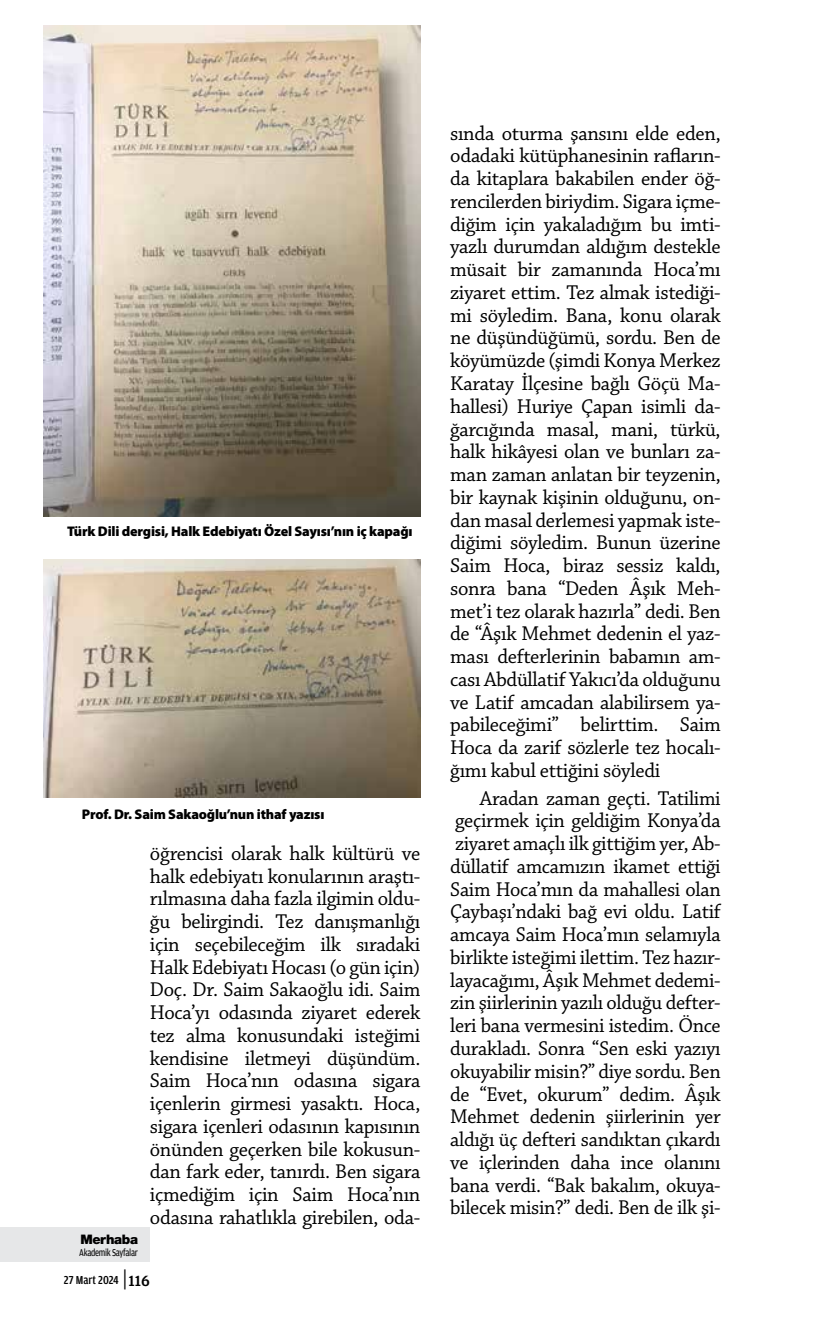
<style>
.page{position:relative;width:819px;height:1340px;background:#fff}
.page>*{position:absolute;margin:0;border:0;box-sizing:border-box;transform-origin:0 0}
.t1{font:21px/22.8px "Chaparral Pro";letter-spacing:-.015em;color:#000;text-align:justify}
.t2{font:900 14px "Myriad Pro";letter-spacing:-.015em;color:#000}
.t3{font:900 13.12px "Helvetica Neue LT Pro";letter-spacing:-.03em;color:#000}
.t4{font:500 12.25px "Toprak Cond";color:#000}
.t5{font:10.5px "Toprak";letter-spacing:-.04em;color:#000;scale:.8 1}
.s1{font-family:"Toprak";font-weight:300;font-size:24.5px}
.s2{font-family:"Toprak";font-size:15.75px}
</style>
<div class="page">
<div style="left:0;top:1227px;width:150px;height:35px;background:#e6e7e8"></div>
<img style="left:44px;top:25px;width:376px;height:491px">
<img style="left:44px;top:559px;width:376px;height:238px">
<p class="t2" style="left:67px;top:523px;width:347px">Türk Dili dergisi, Halk Edebiyatı Özel Sayısı’nın iç kapağı</p>
<p class="t2" style="left:82px;top:806px;width:244px">Prof. Dr. Saim Sakaoğlu’nun ithaf yazısı</p>
<p class="t1" style="left:150px;top:842px;width:272px">öğrencisi olarak halk kültürü ve halk edebiyatı konularının araştı&shy;rılmasına daha fazla ilgimin oldu&shy;ğu belirgindi. Tez danışmanlığı için seçebileceğim ilk sıradaki Halk Edebiyatı Hocası (o gün için)<br>Doç. Dr. Saim Sakaoğlu idi. Saim Hoca’yı odasında ziyaret ederek tez alma konusundaki isteğimi kendisine iletmeyi düşündüm.<br>Saim Hoca’nın odasına sigara içenlerin girmesi yasaktı. Hoca, sigara içenleri odasının kapısının önünden geçerken bile kokusun&shy;dan fark eder, tanırdı. Ben sigara içmediğim için Saim Hoca’nın odasına rahatlıkla girebilen, oda-</p>
<p class="t3" style="left:80px;top:1231px;width:59px">Merhaba</p>
<p class="t5" style="left:79px;top:1247px;width:75px">Akademik Sayfalar</p>
<p class="t4" style="left:64px;top:1273px;width:87px">27 Mart 2024 <span class="s1">|</span><span class="s2">116</span></p>
<p class="t1" style="left:450px;top:122px;width:272px">sında oturma şansını elde eden, odadaki kütüphanesinin rafların&shy;da kitaplara bakabilen ender öğ&shy;rencilerden biriydim. Sigara içme&shy;diğim için yakaladığım bu imti&shy;yazlı durumdan aldığım destekle müsait bir zamanında Hoca’mı ziyaret ettim. Tez almak istediği&shy;mi söyledim. Bana, konu olarak ne düşündüğümü, sordu. Ben de köyümüzde (şimdi Konya Merkez Karatay İlçesine bağlı Göçü Ma&shy;hallesi) Huriye Çapan isimli da&shy;ğarcığında masal, mani, türkü, halk hikâyesi olan ve bunları za&shy;man zaman anlatan bir teyzenin, bir kaynak kişinin olduğunu, on&shy;dan masal derlemesi yapmak iste&shy;diğimi söyledim. Bunun üzerine Saim Hoca, biraz sessiz kaldı, sonra bana “Deden Âşık Meh&shy;met’i tez olarak hazırla” dedi. Ben de “Âşık Mehmet dedenin el yaz&shy;ması defterlerinin babamın am&shy;cası Abdüllatif Yakıcı’da olduğunu ve Latif amcadan alabilirsem ya&shy;pabileceğimi” belirttim. Saim Hoca da zarif sözlerle tez hocalı&shy;ğımı kabul ettiğini söyledi</p>
<p class="t1" style="left:450px;top:787px;width:272px;text-indent:30px">Aradan zaman geçti. Tatilimi geçirmek için geldiğim Konya’da ziyaret amaçlı ilk gittiğim yer, Ab&shy;düllatif amcamızın ikamet ettiği Saim Hoca’mın da mahallesi olan Çaybaşı’ndaki bağ evi oldu. Latif amcaya Saim Hoca’mın selamıyla birlikte isteğimi ilettim. Tez hazır&shy;layacağımı, Âşık Mehmet dedemi&shy;zin şiirlerinin yazılı olduğu defter&shy;leri bana vermesini istedim. Önce durakladı. Sonra “Sen eski yazıyı okuyabilir misin?” diye sordu. Ben de “Evet, okurum” dedim. Âşık Mehmet dedenin şiirlerinin yer aldığı üç defteri sandıktan çıkardı ve içlerinden daha ince olanını bana verdi. “Bak bakalım, okuya&shy;bilecek misin?” dedi. Ben de ilk şi-</p>
</div>
